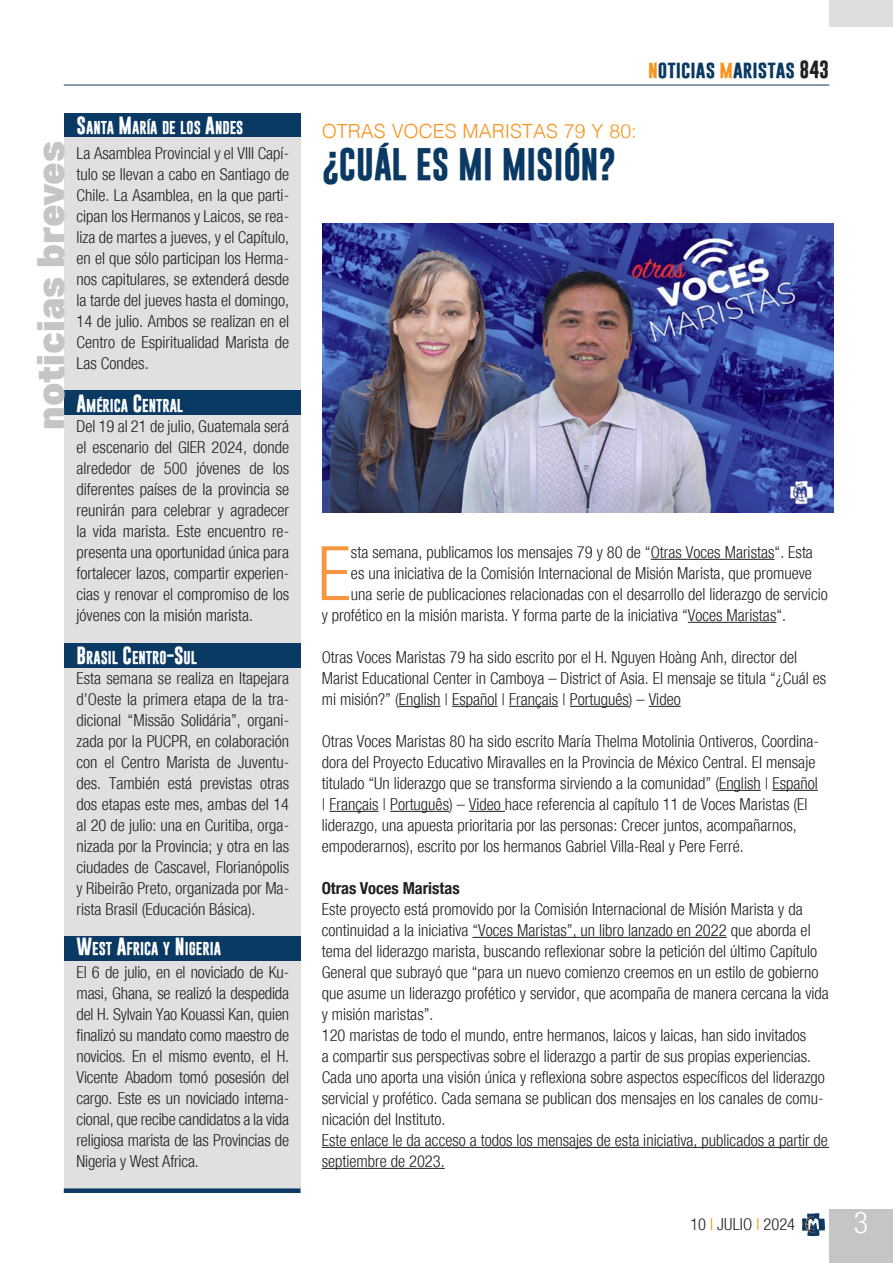
<style>
.page{position:relative;width:893px;height:1263px;background:#fff}
.page>*{position:absolute;margin:0;border:0;box-sizing:border-box;transform-origin:0 0}
.Testo_normal{font:300 condensed 75.3px "Helvetica Neue";color:#f79641}
.Titolo{font:900 37.5px "Aktiv Grotesk";color:#c4c5c4}
.Titolo-2{font:700 33px "Gobold";color:#0a3963}
.t1{font:300 condensed 30px "Helvetica Neue";color:#fff}
.Titolo-3{font:300 19.5px "Helvetica";color:#f7931d}
.t2{font:700 18px "Gobold";color:#0a3963}
.Testo_normal-2{font:300 condensed 16.5px/21px "Helvetica Neue";color:#231f20}
.Testo_normal-3{font:700 condensed 16.5px "Helvetica Neue";color:#231f20}
.Testo_sinEspacio{font:700 13.5px "Gobold";color:#fff}
.s1{font-size:18px}
.s2{color:#f7931d}
.s3{color:#231f20}
</style>
<div class="page">
<div style="left:829px;top:1209px;width:64px;height:54px;background:#c4c5c4"></div>
<hr style="left:64px;top:85px;width:765px;height:1px;background:#0a3963">
<svg style="left:802px;top:1213px;width:23px;height:23px"></svg>
<div style="left:829px;top:0;width:64px;height:27px;background:#dddede"></div>
<div style="left:64px;top:118px;width:236px;height:1075px;background:#dfe0df"></div>
<div style="left:64px;top:643px;width:236px;height:25px;background:#0a3963"></div>
<div style="left:64px;top:936px;width:236px;height:24px;background:#0a3963"></div>
<div style="left:64px;top:391px;width:236px;height:24px;background:#0a3963"></div>
<div style="left:64px;top:114px;width:236px;height:23px;background:#0a3963"></div>
<div style="left:64px;top:1188px;width:236px;height:5px;background:#0a3963"></div>
<hr style="left:651px;top:559px;width:123px;height:1px;background:#231f20">
<hr style="left:688px;top:622px;width:88px;height:1px;background:#231f20">
<hr style="left:399px;top:706px;width:41px;height:1px;background:#231f20">
<hr style="left:452px;top:706px;width:46px;height:1px;background:#231f20">
<hr style="left:509px;top:706px;width:49px;height:1px;background:#231f20">
<hr style="left:570px;top:706px;width:59px;height:1px;background:#231f20">
<hr style="left:649px;top:706px;width:32px;height:1px;background:#231f20">
<hr style="left:719px;top:790px;width:42px;height:1px;background:#231f20">
<hr style="left:772px;top:790px;width:46px;height:1px;background:#231f20">
<hr style="left:329px;top:811px;width:50px;height:1px;background:#231f20">
<hr style="left:390px;top:811px;width:59px;height:1px;background:#231f20">
<hr style="left:469px;top:811px;width:36px;height:1px;background:#231f20">
<hr style="left:472px;top:937px;width:255px;height:1px;background:#231f20">
<hr style="left:322px;top:1147px;width:507px;height:1px;background:#231f20">
<hr style="left:322px;top:1168px;width:123px;height:1px;background:#231f20">
<img style="left:322px;top:223px;width:511px;height:289px">
<p class="Titolo" style="left:26px;top:430px;width:290px;rotate:-90deg">noticias breves</p>
<p class="Testo_sinEspacio" style="left:77px;top:118px;width:167px"><span class="s1">S</span>ANTA <span class="s1">M</span>ARÍA DE LOS <span class="s1">A</span>NDES</p>
<p class="Testo_normal-2" style="left:77px;top:143px;width:214px;text-align:justify">La Asamblea Provincial y el VIII Capí&shy;tulo se llevan a cabo en Santiago de Chile. La Asamblea, en la que parti&shy;cipan los Hermanos y Laicos, se rea&shy;liza de martes a jueves, y el Capítulo, en el que sólo participan los Herma&shy;nos capitulares, se extenderá desde la tarde del jueves hasta el domingo, 14 de julio. Ambos se realizan en el Centro de Espiritualidad Marista de Las Condes.</p>
<p class="Testo_sinEspacio" style="left:77px;top:397px;width:108px"><span class="s1">A</span>MÉRICA <span class="s1">C</span>ENTRAL</p>
<p class="Testo_normal-2" style="left:77px;top:416px;width:214px;text-align:justify">Del 19 al 21 de julio, Guatemala será el escenario del GIER 2024, donde alrededor de 500 jóvenes de los diferentes países de la provincia se reunirán para celebrar y agradecer la vida marista. Este encuentro re&shy;presenta una oportunidad única para fortalecer lazos, compartir experien&shy;cias y renovar el compromiso de los jóvenes con la misión marista.</p>
<p class="Testo_sinEspacio" style="left:77px;top:649px;width:122px"><span class="s1">B</span>RASIL <span class="s1">C</span>ENTRO<span class="s1">-S</span>UL</p>
<p class="Testo_normal-2" style="left:77px;top:668px;width:214px;text-align:justify">Esta semana se realiza en Itapejara d’Oeste la primera etapa de la tra&shy;dicional “Missão Solidária”, organi&shy;zada por la PUCPR, en colaboración con el Centro Marista de Juventu&shy;des. También está previstas otras dos etapas este mes, ambas del 14 al 20 de julio: una en Curitiba, orga&shy;nizada por la Provincia; y otra en las ciudades de Cascavel, Florianópolis y Ribeirão Preto, organizada por Ma&shy;rista Brasil (Educación Básica).</p>
<p class="Testo_sinEspacio" style="left:77px;top:940px;width:146px"><span class="s1">W</span>EST <span class="s1">A</span>FRICA Y <span class="s1">N</span> IGERIA</p>
<p class="Testo_normal-2" style="left:77px;top:962px;width:214px;text-align:justify">El 6 de julio, en el noviciado de Ku&shy;masi, Ghana, se realizó la despedida del H. Sylvain Yao Kouassi Kan, quien finalizó su mandato como maestro de novicios. En el mismo evento, el H.<br>Vicente Abadom tomó posesión del cargo. Este es un noviciado interna&shy;cional, que recibe candidatos a la vida religiosa marista de las Provincias de Nigeria y West Africa.</p>
<p class="t2" style="left:648px;top:57px;width:183px"><span class="s2">n</span>oticias <span class="s2">m</span>aristas <span class="s3">843</span></p>
<p class="Titolo-3" style="left:322px;top:114px;width:316px">OTRAS VOCES MARISTAS 79 Y 80:</p>
<p class="Titolo-2" style="left:322px;top:143px;width:296px">¿CUÁL ES MI MISIÓN?</p>
<p class="Testo_normal" style="left:318px;top:530px;width:35px">E</p>
<p class="Testo_normal-2" style="left:351px;top:542px;width:463px">sta semana, publicamos los mensajes 79 y 80 de “Otras Voces Maristas“. Esta</p>
<p class="Testo_normal-2" style="left:351px;top:563px;width:462px">es una iniciativa de la Comisión Internacional de Misión Marista, que promueve</p>
<p class="Testo_normal-2" style="left:351px;top:584px;width:478px">una serie de publicaciones relacionadas con el desarrollo del liderazgo de servicio</p>
<p class="Testo_normal-2" style="left:322px;top:605px;width:466px">y profético en la misión marista. Y forma parte de la iniciativa “Voces Maristas“.</p>
<p class="Testo_normal-2" style="left:322px;top:647px;width:506px">Otras Voces Maristas 79 ha sido escrito por el H. Nguyen Hoàng Anh, director del<br>Marist Educational Center in Camboya – District of Asia. El mensaje se titula “¿Cuál es mi misión?” (English | Español | Français | Português) – Video</p>
<p class="Testo_normal-2" style="left:322px;top:731px;width:499px">Otras Voces Maristas 80 ha sido escrito María Thelma Motolinia Ontiveros, Coordina&shy;dora del Proyecto Educativo Miravalles en la Provincia de México Central. El mensaje titulado “Un liderazgo que se transforma sirviendo a la comunidad” (English | Español | Français | Português) – Video hace referencia al capítulo 11 de Voces Maristas (El liderazgo, una apuesta prioritaria por las personas: Crecer juntos, acompañarnos, empoderarnos), escrito por los hermanos Gabriel Villa-Real y Pere Ferré.</p>
<p class="Testo_normal-3" style="left:322px;top:874px;width:139px">Otras Voces Maristas</p>
<p class="Testo_normal-2" style="left:322px;top:899px;width:509px">Este proyecto está promovido por la Comisión Internacional de Misión Marista y da continuidad a la iniciativa “Voces Maristas”, un libro lanzado en 2022 que aborda el tema del liderazgo marista, buscando reflexionar sobre la petición del último Capítulo General que subrayó que “para un nuevo comienzo creemos en un estilo de gobierno que asume un liderazgo profético y servidor, que acompaña de manera cercana la vida y misión maristas”.</p>
<p class="Testo_normal-2" style="left:322px;top:1025px;width:505px">120 maristas de todo el mundo, entre hermanos, laicos y laicas, han sido invitados<br>a compartir sus perspectivas sobre el liderazgo a partir de sus propias experiencias.<br>Cada uno aporta una visión única y reflexiona sobre aspectos específicos del liderazgo servicial y profético. Cada semana se publican dos mensajes en los canales de comu&shy;nicación del Instituto.</p>
<p class="Testo_normal-2" style="left:322px;top:1130px;width:508px">Este enlace le da acceso a todos los mensajes de esta iniciativa, publicados a partir de septiembre de 2023.</p>
<p class="Testo_normal-2" style="left:690px;top:1214px;width:106px">10 <span class="s2">I</span> JULIO <span class="s2">I</span> 2024</p>
<h3 class="t1" style="left:854px;top:1205px;width:16px">3</h3>
</div>
